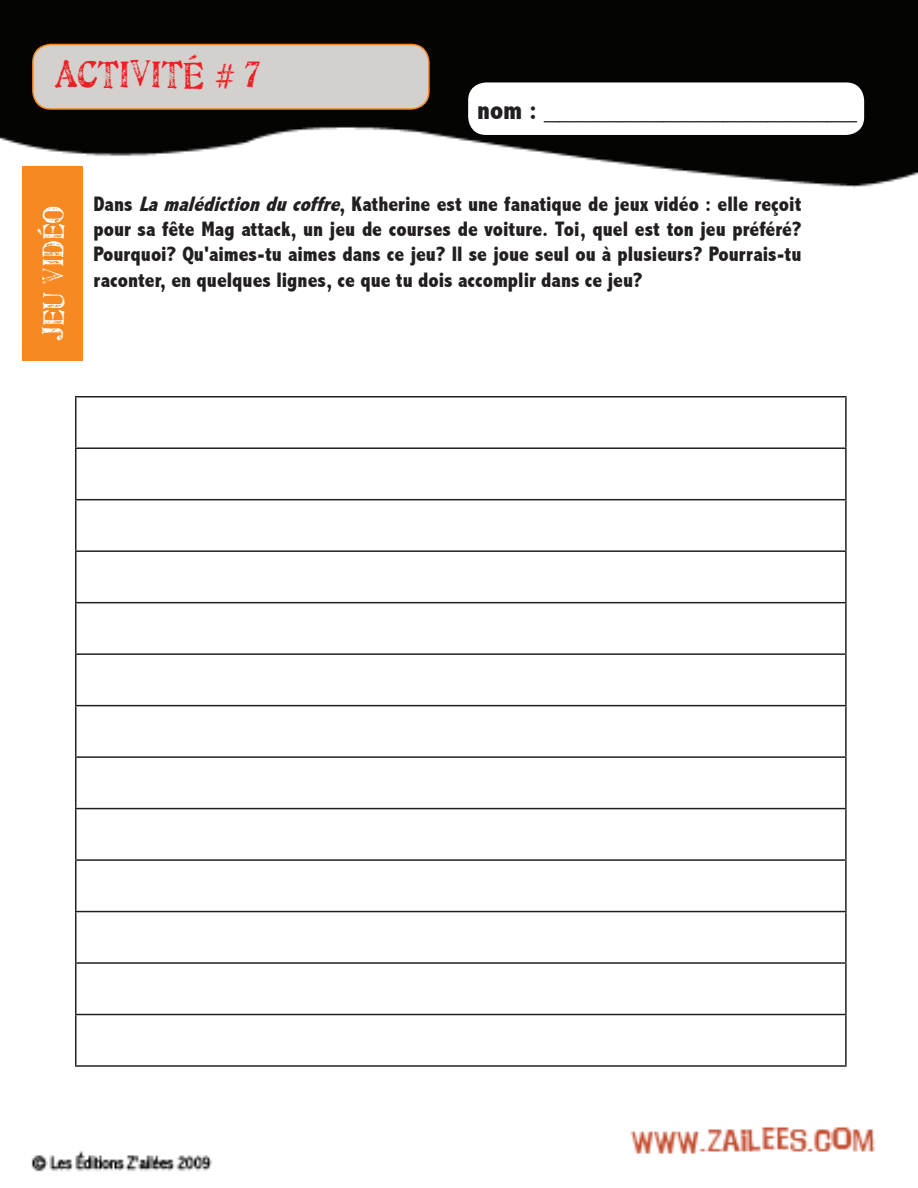
<style>
.page{position:relative;width:918px;height:1188px;background:#fff}
.page>*{position:absolute;margin:0;border:0;box-sizing:border-box;transform-origin:0 0}
.t1{font:500 37.5px "Artistamp";color:#ee1e23}
.t2{font:500 30px "Artistamp";color:#fff}
.t3{font:800 condensed 27px "Abadi";color:#231f20}
.t4{font:800 condensed 21px/25.2px "Abadi";color:#231f20;text-align:justify}
.s1{font-style:italic}
</style>
<div class="page">
<img style="left:0;top:0;width:918px;height:1172px">
<div style="left:33px;top:44px;width:396px;height:65px;background:#d4d0cd;border-radius:18px"></div>
<div style="left:32px;top:44px;width:398px;height:66px;border:2px solid #f58822;border-radius:18px"></div>
<div style="left:468px;top:82px;width:396px;height:53px;background:#fff;border-radius:18px"></div>
<div style="left:22px;top:166px;width:61px;height:195px;background:#f68922"></div>
<hr style="left:75px;top:396px;width:772px;height:2px;background:#231f20">
<hr style="left:75px;top:398px;width:1px;height:49px;background:#231f20">
<hr style="left:845px;top:398px;width:2px;height:49px;background:#231f20">
<hr style="left:75px;top:447px;width:772px;height:2px;background:#231f20">
<hr style="left:75px;top:449px;width:1px;height:50px;background:#231f20">
<hr style="left:845px;top:449px;width:2px;height:50px;background:#231f20">
<hr style="left:75px;top:499px;width:772px;height:1px;background:#231f20">
<hr style="left:75px;top:500px;width:1px;height:50px;background:#231f20">
<hr style="left:845px;top:500px;width:2px;height:50px;background:#231f20">
<hr style="left:75px;top:550px;width:772px;height:2px;background:#231f20">
<hr style="left:75px;top:552px;width:1px;height:50px;background:#231f20">
<hr style="left:845px;top:552px;width:2px;height:50px;background:#231f20">
<hr style="left:75px;top:602px;width:772px;height:1px;background:#231f20">
<hr style="left:75px;top:603px;width:1px;height:50px;background:#231f20">
<hr style="left:845px;top:603px;width:2px;height:50px;background:#231f20">
<hr style="left:75px;top:653px;width:772px;height:2px;background:#231f20">
<hr style="left:75px;top:655px;width:1px;height:50px;background:#231f20">
<hr style="left:845px;top:655px;width:2px;height:50px;background:#231f20">
<hr style="left:75px;top:705px;width:772px;height:1px;background:#231f20">
<hr style="left:75px;top:706px;width:1px;height:50px;background:#231f20">
<hr style="left:845px;top:706px;width:2px;height:50px;background:#231f20">
<hr style="left:75px;top:756px;width:772px;height:2px;background:#231f20">
<hr style="left:75px;top:758px;width:1px;height:50px;background:#231f20">
<hr style="left:845px;top:758px;width:2px;height:50px;background:#231f20">
<hr style="left:75px;top:808px;width:772px;height:1px;background:#231f20">
<hr style="left:75px;top:809px;width:1px;height:50px;background:#231f20">
<hr style="left:845px;top:809px;width:2px;height:50px;background:#231f20">
<hr style="left:75px;top:859px;width:772px;height:2px;background:#231f20">
<hr style="left:75px;top:861px;width:1px;height:50px;background:#231f20">
<hr style="left:845px;top:861px;width:2px;height:50px;background:#231f20">
<hr style="left:75px;top:911px;width:772px;height:1px;background:#231f20">
<hr style="left:75px;top:912px;width:1px;height:50px;background:#231f20">
<hr style="left:845px;top:912px;width:2px;height:50px;background:#231f20">
<hr style="left:75px;top:962px;width:772px;height:2px;background:#231f20">
<hr style="left:75px;top:964px;width:1px;height:50px;background:#231f20">
<hr style="left:845px;top:964px;width:2px;height:50px;background:#231f20">
<hr style="left:75px;top:1014px;width:772px;height:1px;background:#231f20">
<hr style="left:75px;top:1015px;width:1px;height:50px;background:#231f20">
<hr style="left:845px;top:1015px;width:2px;height:50px;background:#231f20">
<hr style="left:75px;top:1065px;width:772px;height:2px;background:#231f20">
<h1 class="t1" style="left:55px;top:54px;width:207px">ACTIVITÉ # 7</h1>
<p class="t3" style="left:477px;top:94px;width:381px">nom : _____________________</p>
<h2 class="t2" style="left:37px;top:341px;width:136px;rotate:-90deg">jeu vidéo</h2>
<p class="t4" style="left:93px;top:191px;width:710px">Dans <span class="s1">Lamalédictionducoffre</span>, Katherine est une fanatique de jeux vidéo : elle reçoit pour sa fête Mag attack, un jeu de courses de voiture. Toi, quel est ton jeu préféré?<br>Pourquoi? Qu'aimes-tu aimes dans ce jeu? Il se joue seul ou à plusieurs? Pourrais-tu raconter, en quelques lignes, ce que tu dois accomplir dans ce jeu?</p>
</div>
